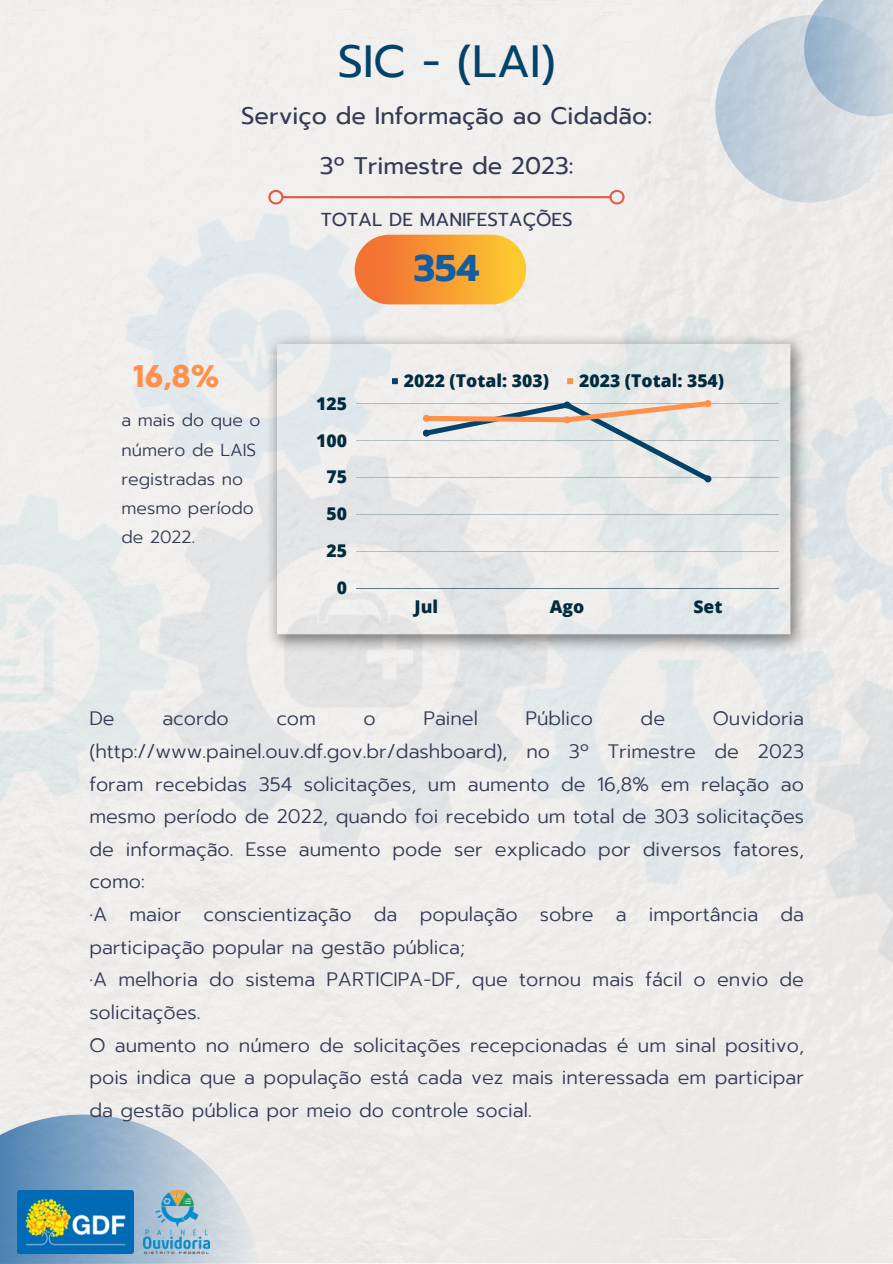
<style>
.page{position:relative;width:893px;height:1264px;background:#fff}
.page>*{position:absolute;margin:0;border:0;box-sizing:border-box;transform-origin:0 0}
.t1{font:45px "Prompt";color:#044369}
.t2{font:700 37.05px "Prompt";color:#145da0}
.t3{font:800 33px "Codec Pro";color:#ff914d}
.t4{font:23.85px "Prompt";color:#343b53}
.t5{font:300 19.35px/32.5px "Prompt";color:#343b53;text-align:justify}
.t6{font:18.75px "Prompt";color:#343b53}
.t7{font:800 17.55px "Open Sans";color:#012b3e}
.t8{font:300 17.4px/29.2px "Prompt";color:#343b53}
</style>
<div class="page">
<img style="left:0;top:0;width:892px;height:1262px">
<img style="left:265px;top:334px;width:543px;height:319px">
<svg style="left:715px;top:0;width:177px;height:202px"></svg>
<svg style="left:0;top:1114px;width:261px;height:149px"></svg>
<svg style="left:268px;top:190px;width:356px;height:14px"></svg>
<div style="left:354px;top:235px;width:172px;height:69px;background:linear-gradient(to right,#f16939,#fecb2e);border-radius:35px"></div>
<img style="left:17px;top:1189px;width:116px;height:63px">
<img style="left:144px;top:1189px;width:65px;height:63px">
<svg style="left:392px;top:378px;width:6px;height:6px"></svg>
<svg style="left:567px;top:378px;width:6px;height:6px"></svg>
<hr style="left:356px;top:403px;width:422px;height:1px;background:#012b3e">
<hr style="left:356px;top:440px;width:422px;height:1px;background:#012b3e">
<hr style="left:356px;top:477px;width:422px;height:1px;background:#012b3e">
<hr style="left:356px;top:514px;width:422px;height:1px;background:#012b3e">
<hr style="left:356px;top:551px;width:422px;height:1px;background:#012b3e">
<hr style="left:356px;top:588px;width:422px;height:1px;background:#012b3e">
<svg style="left:423px;top:400px;width:288px;height:82px"></svg>
<p class="t1" style="left:338px;top:28px;width:219px">SIC - (LAI)</p>
<p class="t4" style="left:241px;top:98px;width:412px">Serviço de Informação ao Cidadão:</p>
<p class="t4" style="left:320px;top:148px;width:255px">3º Trimestre de 2023:</p>
<p class="t3" style="left:133px;top:364px;width:88px">16,8%</p>
<p class="t8" style="left:121px;top:406px;width:141px">a mais do que o número de LAIS registradas no</p>
<p class="t8" style="left:121px;top:493px;width:134px">mesmo período de 2022.</p>
<p class="t6" style="left:321px;top:205px;width:253px">TOTAL DE MANIFESTAÇÕES</p>
<p class="t2" style="left:414px;top:240px;width:67px">354</p>
<p class="t7" style="left:316px;top:391px;width:32px">125</p>
<p class="t7" style="left:316px;top:428px;width:32px">100</p>
<p class="t7" style="left:326px;top:465px;width:22px">75</p>
<p class="t7" style="left:326px;top:501px;width:22px">50</p>
<p class="t7" style="left:326px;top:538px;width:22px">25</p>
<p class="t7" style="left:337px;top:575px;width:12px">0</p>
<p class="t7" style="left:404px;top:368px;width:146px">2022 (Total: 303)</p>
<p class="t7" style="left:579px;top:368px;width:146px">2023 (Total: 354)</p>
<p class="t7" style="left:414px;top:594px;width:25px">Jul</p>
<p class="t7" style="left:549px;top:594px;width:36px">Ago</p>
<p class="t7" style="left:693px;top:594px;width:31px">Set</p>
<p class="t5" style="left:89px;top:702px;width:716px;text-indent:623px">Ouvidoria (http://www.painel.ouv.df.gov.br/dashboard), no 3º Trimestre de 2023 foram recebidas 354 solicitações, um aumento de 16,8% em relação ao mesmo período de 2022, quando foi recebido um total de 303 solicitações de informação. Esse aumento pode ser explicado por diversos fatores, como:</p>
<p class="t5" style="left:89px;top:898px;width:716px">·A maior conscientização da população sobre a importância da participação popular na gestão pública;</p>
<p class="t5" style="left:89px;top:963px;width:716px">·A melhoria do sistema PARTICIPA-DF, que tornou mais fácil o envio de solicitações.</p>
<p class="t5" style="left:89px;top:1028px;width:716px">O aumento no número de solicitações recepcionadas é um sinal positivo, pois indica que a população está cada vez mais interessada em participar da gestão pública por meio do controle social.</p>
<p class="t5" style="left:89px;top:702px;width:27px">De</p>
<p class="t5" style="left:162px;top:702px;width:68px">acordo</p>
<p class="t5" style="left:276px;top:702px;width:41px">com</p>
<p class="t5" style="left:363px;top:702px;width:14px">o</p>
<p class="t5" style="left:423px;top:702px;width:56px">Painel</p>
<p class="t5" style="left:525px;top:702px;width:69px">Público</p>
<p class="t5" style="left:640px;top:702px;width:26px">de</p>
</div>
